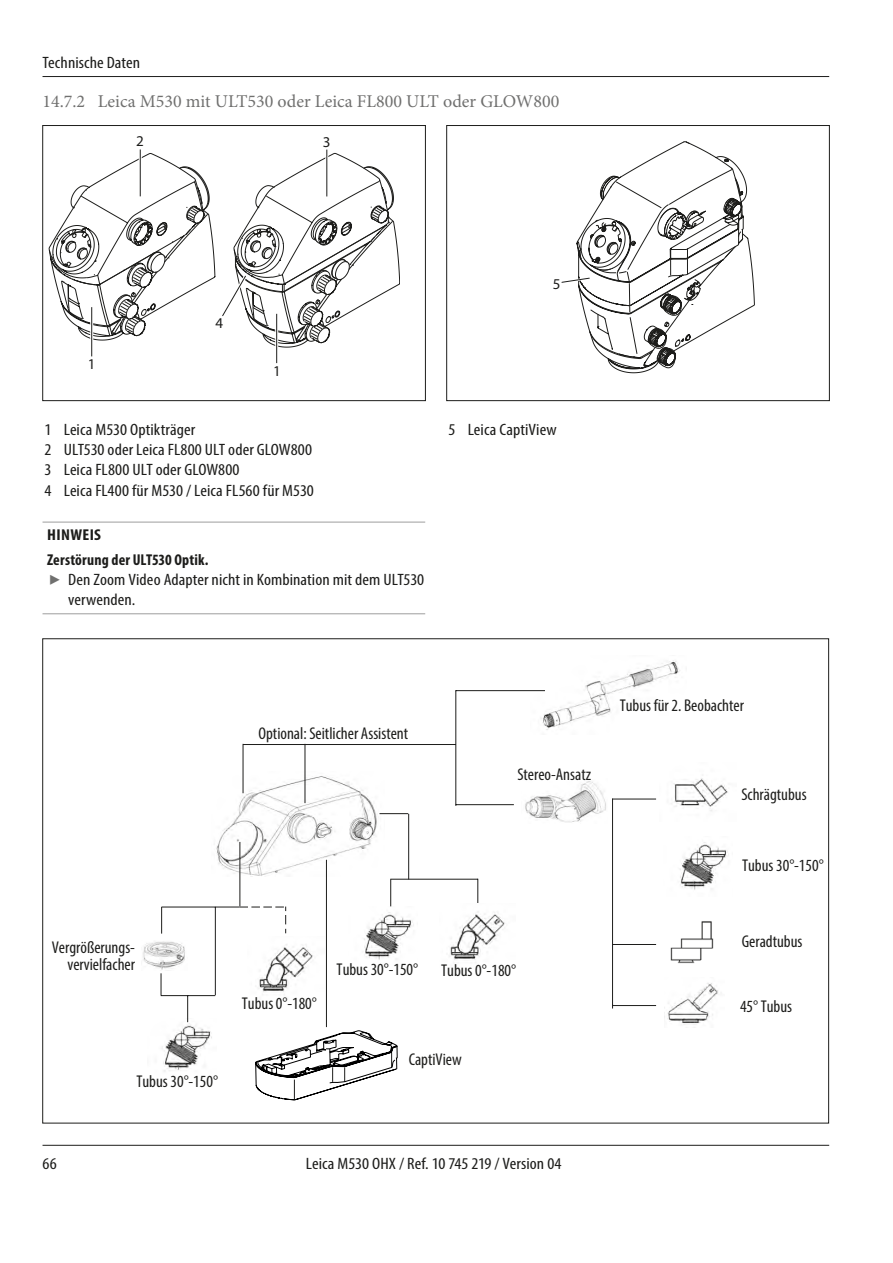
<style>
.page{position:relative;width:893px;height:1263px;background:#fff}
.page>*{position:absolute;margin:0;border:0;box-sizing:border-box;transform-origin:0 0}
.t1{font:18px "Minion Pro";color:#70706f}
.t2{font:condensed 17.1px/17.1px "Myriad Pro";color:#1d1d1b;text-align:right}
.t3{font:condensed 16.5px/20.2px "Myriad Pro";letter-spacing:.005em;color:#1d1d1b;scale:1.1 1}
.Warnhinweis_Quelle{font:700 condensed 15.75px "Myriad Pro";letter-spacing:.01em;color:#1d1d1b}
.Warnhinweis_Gefahr{font:700 condensed 15.75px "Myriad Pro";letter-spacing:.02em;color:#1d1d1b;scale:1.1 1}
.t4{font:15px "Myriad Pro";color:#1d1d1b}
</style>
<div class="page">
<hr style="left:43px;top:76px;width:786px;height:1px;background:#1d1d1b">
<hr style="left:43px;top:1145px;width:786px;height:1px;background:#1d1d1b">
<svg style="left:49px;top:153px;width:166px;height:187px"></svg>
<hr style="left:90px;top:307px;width:3px;height:49px;background:#fff">
<hr style="left:91px;top:307px;width:1px;height:49px;background:#1d1d1b">
<hr style="left:326px;top:150px;width:1px;height:46px;background:#1d1d1b">
<svg style="left:222px;top:153px;width:178px;height:194px"></svg>
<hr style="left:275px;top:314px;width:3px;height:49px;background:#fff">
<hr style="left:276px;top:314px;width:1px;height:49px;background:#1d1d1b">
<hr style="left:139px;top:149px;width:3px;height:47px;background:#fff">
<hr style="left:140px;top:149px;width:1px;height:47px;background:#1d1d1b">
<div style="left:43px;top:125px;width:383px;height:276px;border:1px solid #1d1d1b"></div>
<hr style="left:47px;top:522px;width:378px;height:1px;background:#9d9d9d">
<hr style="left:47px;top:613px;width:378px;height:1px;background:#9d9d9d">
<div style="left:446px;top:125px;width:384px;height:276px;border:1px solid #1d1d1b"></div>
<img style="left:525px;top:781px;width:81px;height:42px">
<img style="left:530px;top:660px;width:150px;height:70px">
<img style="left:216px;top:772px;width:169px;height:105px">
<hr style="left:243px;top:744px;width:213px;height:1px;background:#1d1d1b">
<hr style="left:243px;top:744px;width:1px;height:49px;background:#1d1d1b">
<hr style="left:305px;top:744px;width:1px;height:59px;background:#1d1d1b">
<hr style="left:455px;top:690px;width:1px;height:116px;background:#1d1d1b">
<hr style="left:455px;top:690px;width:90px;height:1px;background:#1d1d1b">
<hr style="left:456px;top:804px;width:58px;height:1px;background:#1d1d1b">
<hr style="left:239px;top:842px;width:1px;height:64px;background:#1d1d1b">
<img style="left:162px;top:1018px;width:50px;height:54px">
<hr style="left:408px;top:814px;width:1px;height:65px;background:#1d1d1b">
<svg style="left:379px;top:813px;width:29px;height:1px"></svg>
<img style="left:364px;top:906px;width:50px;height:54px">
<hr style="left:390px;top:879px;width:88px;height:1px;background:#1d1d1b">
<svg style="left:390px;top:880px;width:1px;height:26px"></svg>
<svg style="left:477px;top:880px;width:1px;height:23px"></svg>
<img style="left:449px;top:911px;width:56px;height:49px">
<hr style="left:162px;top:906px;width:77px;height:1px;background:#1d1d1b">
<hr style="left:215px;top:907px;width:1px;height:88px;background:#1d1d1b">
<hr style="left:326px;top:860px;width:1px;height:167px;background:#1d1d1b">
<img style="left:258px;top:944px;width:55px;height:48px">
<svg style="left:239px;top:906px;width:47px;height:27px"></svg>
<hr style="left:612px;top:1005px;width:44px;height:1px;background:#1d1d1b">
<hr style="left:612px;top:799px;width:44px;height:1px;background:#1d1d1b">
<hr style="left:612px;top:944px;width:44px;height:1px;background:#1d1d1b">
<img style="left:670px;top:921px;width:44px;height:43px">
<img style="left:680px;top:842px;width:49px;height:48px">
<img style="left:664px;top:983px;width:54px;height:42px">
<img style="left:671px;top:778px;width:57px;height:33px">
<hr style="left:612px;top:798px;width:1px;height:207px;background:#1d1d1b">
<img style="left:143px;top:941px;width:42px;height:29px">
<svg style="left:161px;top:907px;width:1px;height:26px"></svg>
<svg style="left:161px;top:973px;width:1px;height:22px"></svg>
<hr style="left:161px;top:995px;width:54px;height:1px;background:#1d1d1b">
<svg style="left:187px;top:996px;width:1px;height:26px"></svg>
<svg style="left:255px;top:994px;width:143px;height:107px"></svg>
<svg style="left:561px;top:141px;width:194px;height:232px"></svg>
<p class="t3" style="left:43px;top:52px;width:90px">Technische Daten</p>
<p class="t1" style="left:43px;top:89px;width:518px">14.7.2 Leica M530 mit ULT530 oder Leica FL800 ULT oder GLOW800</p>
<p class="t4" style="left:136px;top:132px;width:9px">2</p>
<p class="t4" style="left:323px;top:132px;width:9px">3</p>
<p class="t4" style="left:88px;top:355px;width:9px">1</p>
<p class="t4" style="left:215px;top:314px;width:9px">4</p>
<p class="t4" style="left:273px;top:361px;width:9px">1</p>
<p class="t3" style="left:45px;top:419px;width:139px">1 Leica M530 Optikträger</p>
<p class="t3" style="left:45px;top:439px;width:245px">2 ULT530 oder Leica FL800 ULT oder GLOW800</p>
<p class="t3" style="left:45px;top:460px;width:179px">3 Leica FL800 ULT oder GLOW800</p>
<p class="t3" style="left:45px;top:480px;width:246px">4 Leica FL400 für M530 / Leica FL560 für M530</p>
<p class="Warnhinweis_Gefahr" style="left:47px;top:525px;width:51px">HINWEIS</p>
<p class="Warnhinweis_Quelle" style="left:47px;top:550px;width:163px">Zerstörung der ULT530 Optik.</p>
<p class="t3" style="left:68px;top:569px;width:325px">Den Zoom Video Adapter nicht in Kombination mit dem ULT530 verwenden.</p>
<p class="t3" style="left:449px;top:419px;width:100px">5 Leica CaptiView</p>
<p class="t2" style="left:258px;top:724px;width:151px">Optional: Seitlicher Assistent</p>
<p class="t2" style="left:517px;top:765px;width:75px">Stereo-Ansatz</p>
<p class="t2" style="left:52px;top:939px;width:85px">Vergrößerungs&shy;vervielfacher</p>
<p class="t2" style="left:136px;top:1073px;width:83px">Tubus 30°-150°</p>
<p class="t2" style="left:242px;top:994px;width:76px">Tubus 0°-180°</p>
<p class="t2" style="left:337px;top:960px;width:83px">Tubus 30°-150°</p>
<p class="t2" style="left:441px;top:962px;width:76px">Tubus 0°-180°</p>
<p class="t2" style="left:409px;top:1050px;width:55px">CaptiView</p>
<p class="t3" style="left:43px;top:1153px;width:14px">66</p>
<p class="t3" style="left:306px;top:1153px;width:234px">Leica M530 OHX / Ref. 10 745 219 / Version 04</p>
<p class="t2" style="left:620px;top:696px;width:126px">Tubus für 2. Beobachter</p>
<p class="t2" style="left:741px;top:786px;width:67px">Schrägtubus</p>
<p class="t2" style="left:742px;top:857px;width:83px">Tubus 30°-150°</p>
<p class="t2" style="left:742px;top:932px;width:62px">Geradtubus</p>
<p class="t2" style="left:740px;top:997px;width:54px">45° Tubus</p>
</div>
